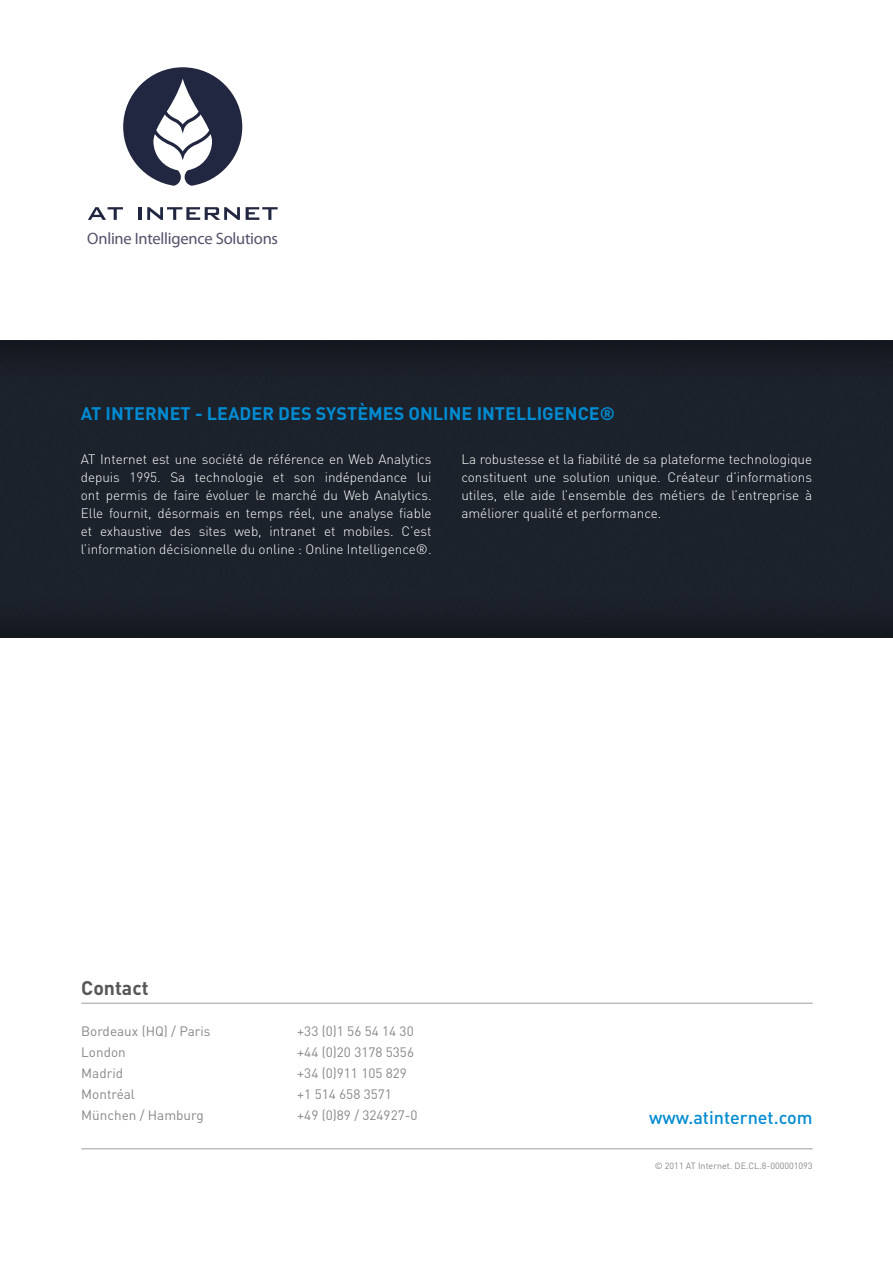
<style>
.page{position:relative;width:893px;height:1263px;background:#fff}
.page>*{position:absolute;margin:0;border:0;box-sizing:border-box;transform-origin:0 0}
.Title_3{font:700 19.5px "DIN";color:#575756}
.Back_Title_Blue{font:700 18px "DIN";color:#008bd2}
.Back_Title_Blue-2{font:500 18px "DIN";color:#008bd2}
.t1{font:16.5px "Myriad Pro";letter-spacing:-.015em;color:#54526b}
.Back_Texte_White{font:300 13.5px/18px "DIN";color:#fff;text-align:justify}
.Text_Small{font:13.5px "DIN";color:#878787}
.Copyrights{font:9px "DIN";color:#878787}
</style>
<div class="page">
<img style="left:0;top:340px;width:893px;height:298px">
<hr style="left:81px;top:1148px;width:732px;height:1px;background:#9d9d9c">
<hr style="left:81px;top:1003px;width:732px;height:1px;background:#9d9d9c">
<svg style="left:123px;top:67px;width:119px;height:119px"></svg>
<svg style="left:88px;top:207px;width:35px;height:13px"></svg>
<svg style="left:139px;top:207px;width:101px;height:13px"></svg>
<svg style="left:246px;top:207px;width:32px;height:13px"></svg>
<p class="t1" style="left:87px;top:228px;width:192px">Online Intelligence Solutions</p>
<p class="Back_Title_Blue" style="left:81px;top:401px;width:536px">AT INTERNET - LEADER DES SYSTÈMES ONLINE INTELLIGENCE®</p>
<p class="Back_Texte_White" style="left:81px;top:450px;width:352px">AT Internet est une société de référence en Web Analytics depuis 1995. Sa technologie et son indépendance lui ont permis de faire évoluer le marché du Web Analytics.<br>Elle fournit, désormais en temps réel, une analyse fiable et exhaustive des sites web, intranet et mobiles. C’est l’information décisionnelle du online : Online Intelligence®.</p>
<p class="Back_Texte_White" style="left:461px;top:450px;width:352px">La robustesse et la fiabilité de sa plateforme technologique constituent une solution unique. Créateur d’informations utiles, elle aide l’ensemble des métiers de l’entreprise à améliorer qualité et performance.</p>
<p class="Title_3" style="left:81px;top:975px;width:69px">Contact</p>
<p class="Text_Small" style="left:81px;top:1023px;width:131px">Bordeaux (HQ) / Paris</p>
<p class="Text_Small" style="left:297px;top:1023px;width:118px">+33 (0)1 56 54 14 30</p>
<p class="Text_Small" style="left:81px;top:1044px;width:46px">London</p>
<p class="Text_Small" style="left:297px;top:1044px;width:118px">+44 (0)20 3178 5356</p>
<p class="Text_Small" style="left:81px;top:1065px;width:43px">Madrid</p>
<p class="Text_Small" style="left:297px;top:1065px;width:111px">+34 (0)911 105 829</p>
<p class="Text_Small" style="left:81px;top:1086px;width:55px">Montréal</p>
<p class="Text_Small" style="left:297px;top:1086px;width:96px">+1 514 658 3571</p>
<p class="Text_Small" style="left:81px;top:1107px;width:124px">München / Hamburg</p>
<p class="Text_Small" style="left:297px;top:1107px;width:122px">+49 (0)89 / 324927-0</p>
<p class="Back_Title_Blue-2" style="left:649px;top:1106px;width:165px">www.atinternet.com</p>
<p class="Copyrights" style="left:655px;top:1160px;width:159px">© 2011 AT Internet. DE.CL.8-000001093</p>
</div>
